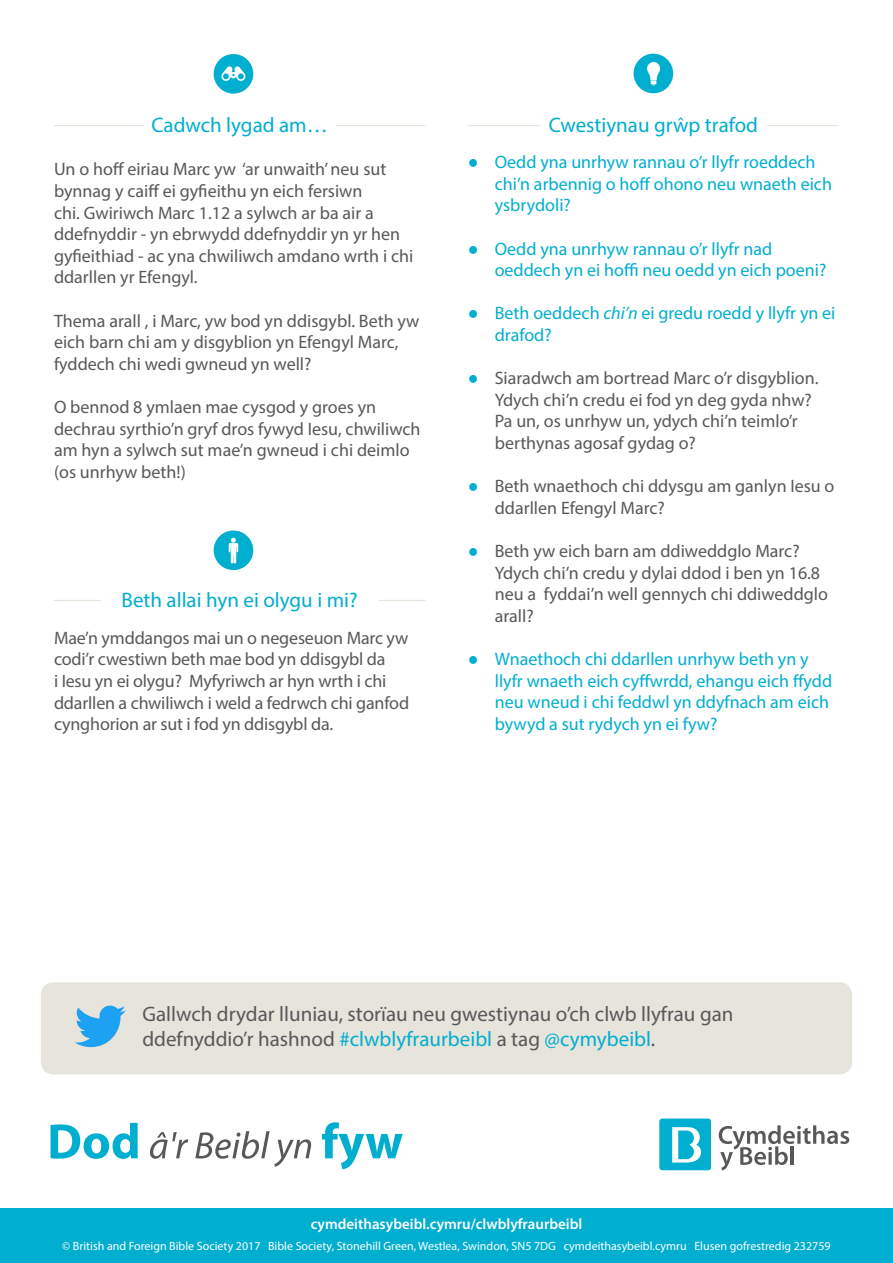
<style>
.page{position:relative;width:893px;height:1263px;background:#fff}
.page>*{position:absolute;margin:0;border:0;box-sizing:border-box;transform-origin:0 0}
.t1{font:21px/25.2px "Myriad Pro";color:#57585a}
.t2{font:21px "Myriad Pro";color:#00aecf}
.t3{font:18px/21.6px "Myriad Pro";color:#57585a}
.t4{font:18px/21.6px "Myriad Pro";color:#00aecf}
.t5{font:600 15px "Myriad Pro";color:#fff}
.t6{font:12px "Myriad Pro";color:#fff}
.s1{font-family:"Georgia"}
.s2{font-style:italic}
.s3{font-family:"Georgia";color:#00aecf}
.s4{color:#00aecf}
</style>
<div class="page">
<div style="left:0;top:1209px;width:893px;height:54px;background:#00aecf"></div>
<div style="left:41px;top:982px;width:811px;height:92px;background:#e7e4dc;border-radius:13px"></div>
<svg style="left:75px;top:1005px;width:51px;height:42px"></svg>
<div style="left:659px;top:1118px;width:52px;height:52px;background:#00aecf;border-radius:3px"></div>
<svg style="left:672px;top:1127px;width:29px;height:35px"></svg>
<svg style="left:719px;top:1125px;width:130px;height:45px"></svg>
<hr style="left:790px;top:1146px;width:3px;height:19px;background:#57585a">
<svg style="left:51px;top:1123px;width:87px;height:36px"></svg>
<svg style="left:150px;top:1132px;width:38px;height:27px"></svg>
<svg style="left:195px;top:1131px;width:116px;height:36px"></svg>
<svg style="left:322px;top:1122px;width:81px;height:47px"></svg>
<div style="left:214px;top:54px;width:39px;height:40px;background:#00aecf;border-radius:50%"></div>
<hr style="left:335px;top:125px;width:90px;height:1px;background:#e7e4dc">
<hr style="left:54px;top:125px;width:90px;height:1px;background:#e7e4dc">
<img style="left:221px;top:66px;width:25px;height:15px">
<div style="left:214px;top:530px;width:39px;height:40px;background:#00aecf;border-radius:50%"></div>
<hr style="left:378px;top:600px;width:47px;height:1px;background:#e7e4dc">
<hr style="left:54px;top:600px;width:47px;height:1px;background:#e7e4dc">
<img style="left:228px;top:537px;width:11px;height:26px">
<hr style="left:767px;top:125px;width:72px;height:1px;background:#e7e4dc">
<hr style="left:468px;top:125px;width:72px;height:1px;background:#e7e4dc">
<div style="left:634px;top:54px;width:39px;height:39px;background:#00aecf;border-radius:50%"></div>
<img style="left:647px;top:61px;width:14px;height:25px">
<p class="t2" style="left:152px;top:112px;width:178px">Cadwch lygad am…</p>
<p class="t3" style="left:54px;top:158px;width:361px">Un o hoff eiriau Marc yw ‘ar unwaith’ neu sut bynnag y caiff ei gyfieithu yn eich fersiwn<br>chi. Gwiriwch Marc 1.12 a sylwch ar ba air a ddefnyddir - yn ebrwydd ddefnyddir yn yr hen gyfieithiad - ac yna chwiliwch amdano wrth i chi ddarllen yr Efengyl.</p>
<p class="t3" style="left:54px;top:310px;width:367px">Thema arall , i Marc, yw bod yn ddisgybl. Beth yw eich barn chi am y disgyblion yn Efengyl Marc, fyddech chi wedi gwneud yn well?</p>
<p class="t3" style="left:54px;top:396px;width:368px">O bennod 8 ymlaen mae cysgod y groes yn dechrau syrthio’n gryf dros fywyd Iesu, chwiliwch am hyn a sylwch sut mae’n gwneud i chi deimlo (os unrhyw beth!)</p>
<p class="t2" style="left:122px;top:587px;width:238px">Beth allai hyn ei olygu i mi?</p>
<p class="t3" style="left:54px;top:627px;width:357px">Mae’n ymddangos mai un o negeseuon Marc yw codi’r cwestiwn beth mae bod yn ddisgybl da<br>i Iesu yn ei olygu? Myfyriwch ar hyn wrth i chi ddarllen a chwiliwch i weld a fedrwch chi ganfod cynghorion ar sut i fod yn ddisgybl da.</p>
<p class="t2" style="left:549px;top:112px;width:211px">Cwestiynau grŵp trafod</p>
<p class="t4" style="left:495px;top:151px;width:339px;text-indent:-27px"><span class="s1">●</span> Oedd yna unrhyw rannau o’r llyfr roeddech chi’n arbennig o hoff ohono neu wnaeth eich ysbrydoli?</p>
<p class="t4" style="left:495px;top:237px;width:333px;text-indent:-27px"><span class="s1">●</span> Oedd yna unrhyw rannau o’r llyfr nad oeddech yn ei hoffi neu oedd yn eich poeni?</p>
<p class="t4" style="left:495px;top:302px;width:342px;text-indent:-27px"><span class="s1">●</span> Beth oeddech <span class="s2">chi’n</span> ei gredu roedd y llyfr yn ei drafod?</p>
<p class="t3" style="left:495px;top:367px;width:325px;text-indent:-27px"><span class="s3">●</span> Siaradwch am bortread Marc o’r disgyblion.<br>Ydych chi’n credu ei fod yn deg gyda nhw?<br>Pa un, os unrhyw un, ydych chi’n teimlo’r berthynas agosaf gydag o?</p>
<p class="t3" style="left:495px;top:475px;width:341px;text-indent:-27px"><span class="s3">●</span> Beth wnaethoch chi ddysgu am ganlyn Iesu o ddarllen Efengyl Marc?</p>
<p class="t3" style="left:495px;top:540px;width:335px;text-indent:-27px"><span class="s3">●</span> Beth yw eich barn am ddiweddglo Marc?<br>Ydych chi’n credu y dylai ddod i ben yn 16.8 neu a fyddai’n well gennych chi ddiweddglo arall?</p>
<p class="t4" style="left:495px;top:648px;width:339px;text-indent:-27px"><span class="s1">●</span> Wnaethoch chi ddarllen unrhyw beth yn y llyfr wnaeth eich cyffwrdd, ehangu eich ffydd neu wneud i chi feddwl yn ddyfnach am eich bywyd a sut rydych yn ei fyw?</p>
<p class="t1" style="left:142px;top:1001px;width:593px">Gallwch drydar lluniau, storïau neu gwestiynau o’ch clwb llyfrau gan ddefnyddio’r hashnod <span class="s4">#clwblyfraurbeibl</span> a tag <span class="s4">@cymybeibl</span>.</p>
<p class="t5" style="left:311px;top:1214px;width:273px">cymdeithasybeibl.cymru/clwblyfraurbeibl</p>
<p class="t6" style="left:62px;top:1238px;width:770px">© British and Foreign Bible Society 2017 Bible Society, Stonehill Green, Westlea, Swindon, SN5 7DG cymdeithasybeibl.cymru Elusen gofrestredig 232759</p>
</div>
